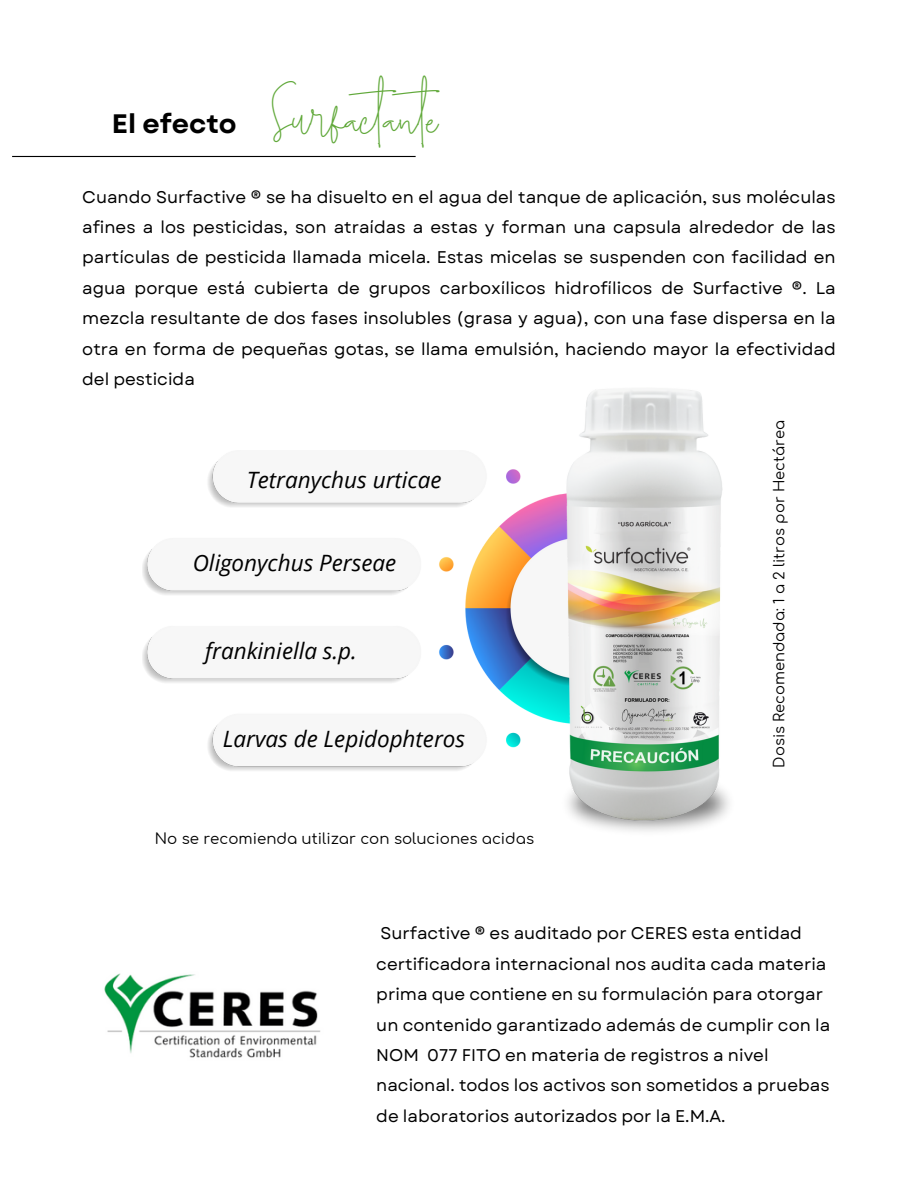
<style>
.page{position:relative;width:918px;height:1188px;background:#fff}
.page>*{position:absolute;margin:0;border:0;box-sizing:border-box;transform-origin:0 0}
.t1{font:45.45px "Brilliant Signature 3 regular";color:#60a839}
.t2{font:700 26.7px "Garet";color:#000}
.t3{font:italic 22.5px "Open Sans";color:#000}
.t4{font:16.95px/30.3px "Garet";color:#000;text-align:justify}
.t5{font:15px "Comfortaa";color:#000}
.t6{font:14.7px "Comfortaa";color:#000}
</style>
<div class="page">
<hr style="left:12px;top:156px;width:404px;height:1px;background:#000">
<img style="left:104px;top:973px;width:217px;height:85px">
<img style="left:142px;top:460px;width:405px;height:311px">
<img style="left:547px;top:389px;width:182px;height:443px">
<p class="t2" style="left:112px;top:105px;width:126px">El efecto</p>
<p class="t1" style="left:273px;top:97px;width:194px">Surfactante</p>
<p class="t4" style="left:82px;top:182px;width:755px">Cuando Surfactive ® se ha disuelto en el agua del tanque de aplicación, sus moléculas afines a los pesticidas, son atraídas a estas y forman una capsula alrededor de las partículas de pesticida llamada micela. Estas micelas se suspenden con facilidad en agua porque está cubierta de grupos carboxílicos hidrofílicos de Surfactive ®. La mezcla resultante de dos fases insolubles (grasa y agua), con una fase dispersa en la otra en forma de pequeñas gotas, se llama emulsión, haciendo mayor la efectividad del pesticida</p>
<p class="t3" style="left:247px;top:464px;width:196px">Tetranychus urticae</p>
<p class="t3" style="left:193px;top:547px;width:205px">Oligonychus Perseae</p>
<p class="t3" style="left:205px;top:635px;width:153px">frankiniella s.p.</p>
<p class="t3" style="left:223px;top:723px;width:244px">Larvas de Lepidophteros</p>
<p class="t5" style="left:155px;top:831px;width:381px">No se recomienda utilizar con soluciones acidas</p>
<p class="t6" style="left:772px;top:768px;width:349px;rotate:-90deg">Dosis Recomendada: 1 a 2 litros por Hectárea</p>
<p class="t4" style="left:376px;top:918px;width:455px;text-align:left">Surfactive ® es auditado por CERES esta entidad certificadora internacional nos audita cada materia prima que contiene en su formulación para otorgar un contenido garantizado además de cumplir con la NOM 077 FITO en materia de registros a nivel nacional. todos los activos son sometidos a pruebas de laboratorios autorizados por la E.M.A.</p>
</div>
